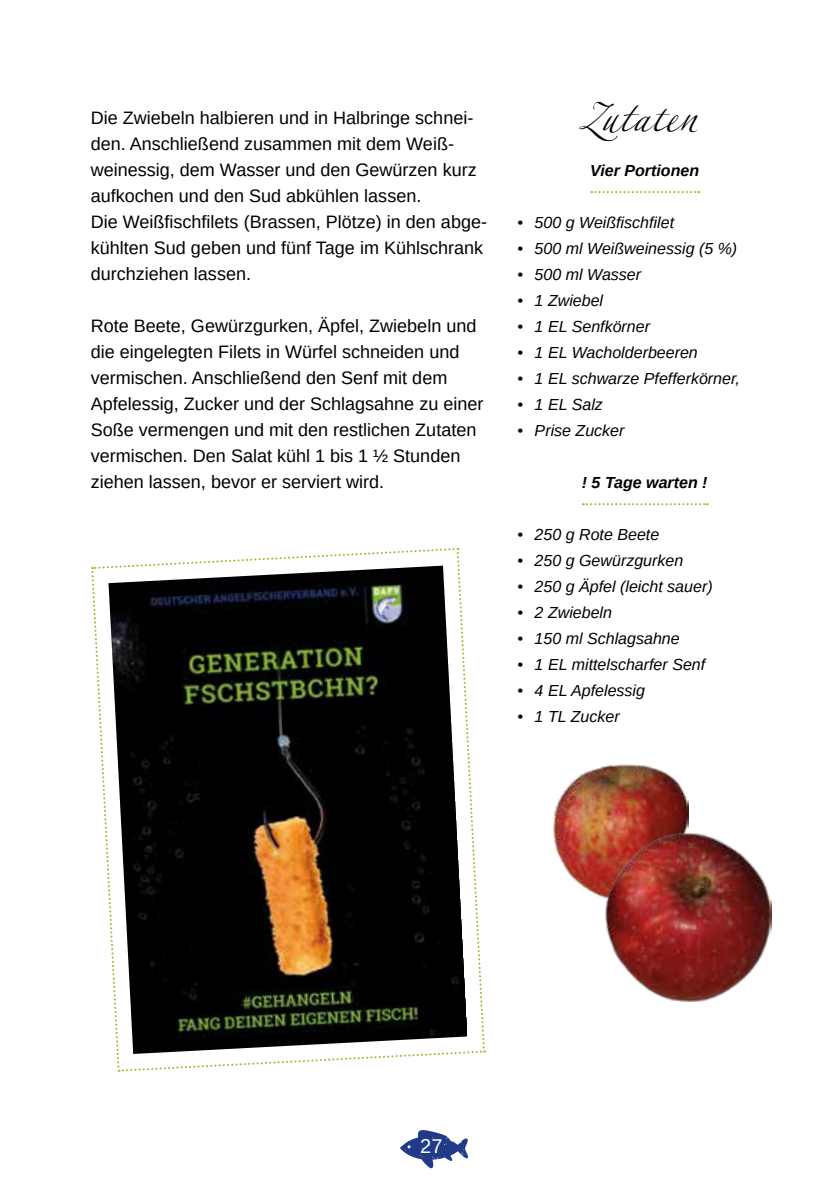
<style>
.page{position:relative;width:840px;height:1191px;background:#fff}
.page>*{position:absolute;margin:0;border:0;box-sizing:border-box;transform-origin:0 0}
.t1{font:48px "Leander Script Pro";color:#000}
.t2{font:20px "Liberation Sans";color:#fff}
.t3{font:18px/26px "Liberation Sans";color:#000}
.t4{font:italic 16px "Liberation Sans";color:#000}
.t5{font:italic 700 16px "Liberation Sans";color:#000}
</style>
<div class="page">
<svg style="left:400px;top:1130px;width:68px;height:38px"></svg>
<img style="left:553px;top:764px;width:135px;height:134px">
<svg style="left:591px;top:191px;width:107px;height:2px"></svg>
<svg style="left:582px;top:503px;width:125px;height:2px"></svg>
<img style="left:604px;top:832px;width:167px;height:169px">
<svg style="left:91px;top:547px;width:394px;height:525px"></svg>
<img style="left:108px;top:565px;width:359px;height:489px">
<p class="t3" style="left:91px;top:105px;width:397px">Die Zwiebeln halbieren und in Halbringe schnei&shy;den. Anschließend zusammen mit dem Weiß&shy;weinessig, dem Wasser und den Gewürzen kurz aufkochen und den Sud abkühlen lassen.<br>Die Weißfischfilets (Brassen, Plötze) in den abge&shy;kühlten Sud geben und fünf Tage im Kühlschrank durchziehen lassen.</p>
<p class="t3" style="left:91px;top:313px;width:394px">Rote Beete, Gewürzgurken, Äpfel, Zwiebeln und die eingelegten Filets in Würfel schneiden und vermischen. Anschließend den Senf mit dem Apfelessig, Zucker und der Schlagsahne zu einer Soße vermengen und mit den restlichen Zutaten vermischen. Den Salat kühl 1 bis 1 ½ Stunden ziehen lassen, bevor er serviert wird.</p>
<h1 class="t1" style="left:579px;top:86px;width:120px">Zutaten</h1>
<p class="t5" style="left:590px;top:160px;width:110px">Vier Portionen</p>
<p class="t4" style="left:517px;top:212px;width:158px">• 500 g Weißfischfilet</p>
<p class="t4" style="left:517px;top:238px;width:221px">• 500 ml Weißweinessig (5 %)</p>
<p class="t4" style="left:517px;top:264px;width:125px">• 500 ml Wasser</p>
<p class="t4" style="left:517px;top:290px;width:87px">• 1 Zwiebel</p>
<p class="t4" style="left:517px;top:316px;width:134px">• 1 EL Senfkörner</p>
<p class="t4" style="left:517px;top:342px;width:182px">• 1 EL Wacholderbeeren</p>
<p class="t4" style="left:517px;top:368px;width:224px">• 1 EL schwarze Pfefferkörner,</p>
<p class="t4" style="left:517px;top:394px;width:87px">• 1 EL Salz</p>
<p class="t4" style="left:517px;top:420px;width:108px">• Prise Zucker</p>
<p class="t5" style="left:581px;top:472px;width:127px">! 5 Tage warten !</p>
<p class="t4" style="left:517px;top:524px;width:143px">• 250 g Rote Beete</p>
<p class="t4" style="left:517px;top:550px;width:167px">• 250 g Gewürzgurken</p>
<p class="t4" style="left:517px;top:576px;width:196px">• 250 g Äpfel (leicht sauer)</p>
<p class="t4" style="left:517px;top:602px;width:96px">• 2 Zwiebeln</p>
<p class="t4" style="left:517px;top:628px;width:163px">• 150 ml Schlagsahne</p>
<p class="t4" style="left:517px;top:654px;width:189px">• 1 EL mittelscharfer Senf</p>
<p class="t4" style="left:517px;top:680px;width:129px">• 4 EL Apfelessig</p>
<p class="t4" style="left:517px;top:706px;width:104px">• 1 TL Zucker</p>
<p class="t2" style="left:420px;top:1133px;width:24px">27</p>
</div>
